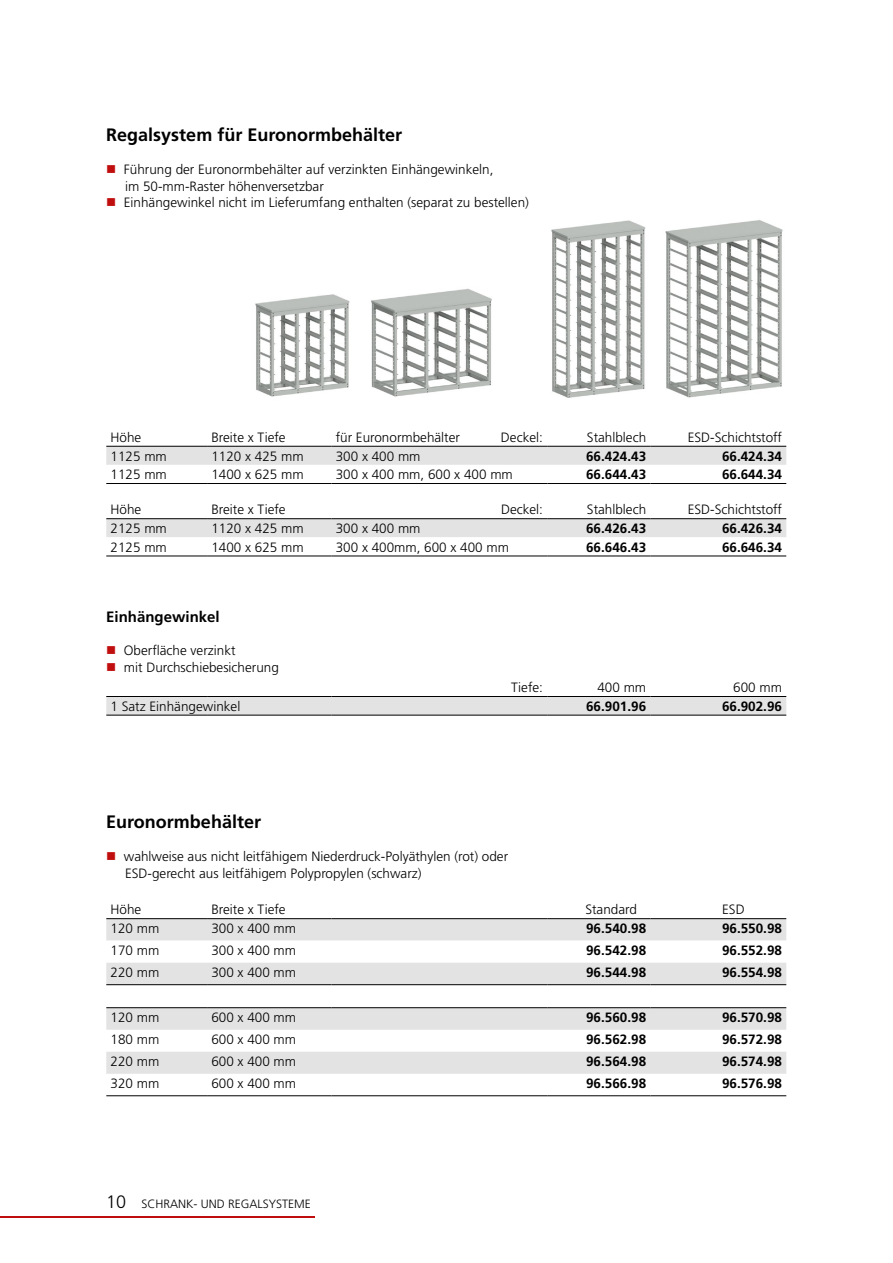
<style>
.page{position:relative;width:893px;height:1263px;background:#fff}
.page>*{position:absolute;margin:0;border:0;box-sizing:border-box;transform-origin:0 0}
.H_4_12{font:700 18px "Frutiger LT Std";color:#000}
.t1{font:700 15px "Frutiger LT Std";color:#000}
.t2{font:300 13.5px "Frutiger LT Std";color:#000}
.t3{font:700 13.5px "Frutiger LT Std";color:#000}
.t4{font:300 12px "Frutiger LT Std";color:#000}
.s1{color:#c00d0e}
.s2{font-size:18px}
</style>
<div class="page">
<hr style="left:0;top:1216px;width:315px;height:1px;background:#c00d0e">
<div style="left:106px;top:447px;width:680px;height:18px;background:#e3e3e3"></div>
<hr style="left:106px;top:483px;width:101px;height:1px;background:#000">
<hr style="left:207px;top:483px;width:124px;height:1px;background:#000">
<hr style="left:331px;top:483px;width:216px;height:1px;background:#000">
<hr style="left:547px;top:483px;width:103px;height:1px;background:#000">
<hr style="left:650px;top:483px;width:136px;height:1px;background:#000">
<hr style="left:106px;top:446px;width:101px;height:1px;background:#000">
<hr style="left:207px;top:446px;width:124px;height:1px;background:#000">
<hr style="left:331px;top:446px;width:216px;height:1px;background:#000">
<hr style="left:547px;top:446px;width:103px;height:1px;background:#000">
<hr style="left:650px;top:446px;width:136px;height:1px;background:#000">
<svg style="left:106px;top:519px;width:680px;height:37px"></svg>
<hr style="left:106px;top:556px;width:101px;height:1px;background:#000">
<hr style="left:207px;top:556px;width:124px;height:1px;background:#000">
<hr style="left:331px;top:556px;width:216px;height:1px;background:#000">
<hr style="left:547px;top:556px;width:103px;height:1px;background:#000">
<hr style="left:650px;top:556px;width:136px;height:1px;background:#000">
<hr style="left:106px;top:518px;width:101px;height:1px;background:#000">
<hr style="left:207px;top:518px;width:124px;height:1px;background:#000">
<hr style="left:331px;top:518px;width:216px;height:1px;background:#000">
<hr style="left:547px;top:518px;width:103px;height:1px;background:#000">
<hr style="left:650px;top:518px;width:136px;height:1px;background:#000">
<div style="left:106px;top:697px;width:680px;height:18px;background:#e3e3e3"></div>
<hr style="left:106px;top:715px;width:101px;height:1px;background:#000">
<hr style="left:207px;top:715px;width:124px;height:1px;background:#000">
<hr style="left:331px;top:715px;width:216px;height:1px;background:#000">
<hr style="left:547px;top:715px;width:103px;height:1px;background:#000">
<hr style="left:650px;top:715px;width:136px;height:1px;background:#000">
<hr style="left:106px;top:696px;width:101px;height:1px;background:#000">
<hr style="left:207px;top:696px;width:124px;height:1px;background:#000">
<hr style="left:331px;top:696px;width:216px;height:1px;background:#000">
<hr style="left:547px;top:696px;width:103px;height:1px;background:#000">
<hr style="left:650px;top:696px;width:136px;height:1px;background:#000">
<svg style="left:106px;top:919px;width:680px;height:22px;background:#e1e1e1"></svg>
<svg style="left:106px;top:963px;width:680px;height:111px;fill:#e3e3e3"></svg>
<hr style="left:106px;top:984px;width:101px;height:1px;background:#000">
<hr style="left:207px;top:984px;width:124px;height:1px;background:#000">
<hr style="left:331px;top:984px;width:216px;height:1px;background:#000">
<hr style="left:547px;top:984px;width:103px;height:1px;background:#000">
<hr style="left:650px;top:984px;width:136px;height:1px;background:#000">
<hr style="left:106px;top:1007px;width:101px;height:1px;background:#000">
<hr style="left:207px;top:1007px;width:124px;height:1px;background:#000">
<hr style="left:331px;top:1007px;width:216px;height:1px;background:#000">
<hr style="left:547px;top:1007px;width:103px;height:1px;background:#000">
<hr style="left:650px;top:1007px;width:136px;height:1px;background:#000">
<hr style="left:106px;top:1095px;width:101px;height:1px;background:#000">
<hr style="left:207px;top:1095px;width:124px;height:1px;background:#000">
<hr style="left:331px;top:1095px;width:216px;height:1px;background:#000">
<hr style="left:547px;top:1095px;width:103px;height:1px;background:#000">
<hr style="left:650px;top:1095px;width:136px;height:1px;background:#000">
<hr style="left:106px;top:918px;width:101px;height:1px;background:#000">
<hr style="left:207px;top:918px;width:124px;height:1px;background:#000">
<hr style="left:331px;top:918px;width:216px;height:1px;background:#000">
<hr style="left:547px;top:918px;width:103px;height:1px;background:#000">
<hr style="left:650px;top:918px;width:136px;height:1px;background:#000">
<img style="left:255px;top:294px;width:95px;height:103px">
<img style="left:551px;top:220px;width:95px;height:178px">
<img style="left:371px;top:288px;width:121px;height:109px">
<img style="left:665px;top:220px;width:118px;height:178px">
<p class="H_4_12" style="left:106px;top:124px;width:297px">Regalsystem für Euronormbehälter</p>
<p class="t2" style="left:106px;top:162px;width:389px"><span class="s1">■</span> Führung der Euronormbehälter auf verzinkten Einhängewinkeln,</p>
<p class="t2" style="left:125px;top:178px;width:200px">im 50-mm-Raster höhenversetzbar</p>
<p class="t2" style="left:106px;top:195px;width:424px"><span class="s1">■</span> Einhängewinkel nicht im Lieferumfang enthalten (separat zu bestellen)</p>
<p class="t2" style="left:111px;top:430px;width:32px">Höhe</p>
<p class="t2" style="left:211px;top:430px;width:76px">Breite x Tiefe</p>
<p class="t2" style="left:336px;top:430px;width:126px">für Euronormbehälter</p>
<p class="t2" style="left:501px;top:430px;width:43px">Deckel:</p>
<p class="t2" style="left:587px;top:430px;width:61px">Stahlblech</p>
<p class="t2" style="left:688px;top:430px;width:96px">ESD-Schichtstoff</p>
<p class="t2" style="left:111px;top:448px;width:58px">1125 mm</p>
<p class="t2" style="left:211px;top:448px;width:94px">1120 x 425 mm</p>
<p class="t2" style="left:336px;top:448px;width:86px">300 x 400 mm</p>
<p class="t3" style="left:586px;top:448px;width:62px">66.424.43</p>
<p class="t3" style="left:722px;top:448px;width:62px">66.424.34</p>
<p class="t2" style="left:111px;top:467px;width:58px">1125 mm</p>
<p class="t2" style="left:211px;top:467px;width:94px">1400 x 625 mm</p>
<p class="t2" style="left:336px;top:467px;width:179px">300 x 400 mm, 600 x 400 mm</p>
<p class="t3" style="left:586px;top:467px;width:62px">66.644.43</p>
<p class="t3" style="left:722px;top:467px;width:62px">66.644.34</p>
<p class="t2" style="left:111px;top:502px;width:32px">Höhe</p>
<p class="t2" style="left:211px;top:502px;width:76px">Breite x Tiefe</p>
<p class="t2" style="left:501px;top:502px;width:43px">Deckel:</p>
<p class="t2" style="left:587px;top:502px;width:61px">Stahlblech</p>
<p class="t2" style="left:688px;top:502px;width:96px">ESD-Schichtstoff</p>
<p class="t2" style="left:111px;top:521px;width:58px">2125 mm</p>
<p class="t2" style="left:211px;top:521px;width:94px">1120 x 425 mm</p>
<p class="t2" style="left:336px;top:521px;width:86px">300 x 400 mm</p>
<p class="t3" style="left:586px;top:520px;width:62px">66.426.43</p>
<p class="t3" style="left:722px;top:520px;width:62px">66.426.34</p>
<p class="t2" style="left:111px;top:539px;width:58px">2125 mm</p>
<p class="t2" style="left:211px;top:539px;width:94px">1400 x 625 mm</p>
<p class="t2" style="left:336px;top:539px;width:175px">300 x 400mm, 600 x 400 mm</p>
<p class="t3" style="left:586px;top:539px;width:62px">66.646.43</p>
<p class="t3" style="left:722px;top:539px;width:62px">66.646.34</p>
<p class="t1" style="left:106px;top:608px;width:115px">Einhängewinkel</p>
<p class="t2" style="left:106px;top:643px;width:131px"><span class="s1">■</span> Oberfläche verzinkt</p>
<p class="t2" style="left:106px;top:659px;width:174px"><span class="s1">■</span> mit Durchschiebesicherung</p>
<p class="t2" style="left:511px;top:680px;width:33px">Tiefe:</p>
<p class="t2" style="left:597px;top:680px;width:50px">400 mm</p>
<p class="t2" style="left:733px;top:680px;width:50px">600 mm</p>
<p class="t2" style="left:111px;top:698px;width:131px">1 Satz Einhängewinkel</p>
<p class="t3" style="left:586px;top:698px;width:62px">66.901.96</p>
<p class="t3" style="left:722px;top:698px;width:62px">66.902.96</p>
<p class="H_4_12" style="left:106px;top:811px;width:156px">Euronormbehälter</p>
<p class="t2" style="left:106px;top:849px;width:403px"><span class="s1">■</span> wahlweise aus nicht leitfähigem Niederdruck-Polyäthylen (rot) oder</p>
<p class="t2" style="left:125px;top:865px;width:298px">ESD-gerecht aus leitfähigem Polypropylen (schwarz)</p>
<p class="t2" style="left:111px;top:902px;width:32px">Höhe</p>
<p class="t2" style="left:211px;top:902px;width:76px">Breite x Tiefe</p>
<p class="t2" style="left:585px;top:902px;width:53px">Standard</p>
<p class="t2" style="left:722px;top:902px;width:24px">ESD</p>
<p class="t2" style="left:111px;top:921px;width:50px">120 mm</p>
<p class="t2" style="left:211px;top:921px;width:86px">300 x 400 mm</p>
<p class="t3" style="left:586px;top:920px;width:62px">96.540.98</p>
<p class="t3" style="left:722px;top:920px;width:62px">96.550.98</p>
<p class="t2" style="left:111px;top:943px;width:50px">170 mm</p>
<p class="t2" style="left:211px;top:943px;width:86px">300 x 400 mm</p>
<p class="t3" style="left:586px;top:942px;width:62px">96.542.98</p>
<p class="t3" style="left:722px;top:942px;width:62px">96.552.98</p>
<p class="t2" style="left:111px;top:965px;width:50px">220 mm</p>
<p class="t2" style="left:211px;top:965px;width:86px">300 x 400 mm</p>
<p class="t3" style="left:586px;top:964px;width:62px">96.544.98</p>
<p class="t3" style="left:722px;top:964px;width:62px">96.554.98</p>
<p class="t2" style="left:111px;top:1010px;width:50px">120 mm</p>
<p class="t2" style="left:211px;top:1010px;width:86px">600 x 400 mm</p>
<p class="t3" style="left:586px;top:1009px;width:62px">96.560.98</p>
<p class="t3" style="left:722px;top:1009px;width:62px">96.570.98</p>
<p class="t2" style="left:111px;top:1032px;width:50px">180 mm</p>
<p class="t2" style="left:211px;top:1032px;width:86px">600 x 400 mm</p>
<p class="t3" style="left:586px;top:1031px;width:62px">96.562.98</p>
<p class="t3" style="left:722px;top:1031px;width:62px">96.572.98</p>
<p class="t2" style="left:111px;top:1054px;width:50px">220 mm</p>
<p class="t2" style="left:211px;top:1054px;width:86px">600 x 400 mm</p>
<p class="t3" style="left:586px;top:1053px;width:62px">96.564.98</p>
<p class="t3" style="left:722px;top:1053px;width:62px">96.574.98</p>
<p class="t2" style="left:111px;top:1076px;width:50px">320 mm</p>
<p class="t2" style="left:211px;top:1076px;width:86px">600 x 400 mm</p>
<p class="t3" style="left:586px;top:1075px;width:62px">96.566.98</p>
<p class="t3" style="left:722px;top:1075px;width:62px">96.576.98</p>
<p class="t4" style="left:106px;top:1197px;width:206px"><span class="s2">10</span> SCHRANK- UND REGALSYSTEME</p>
</div>
